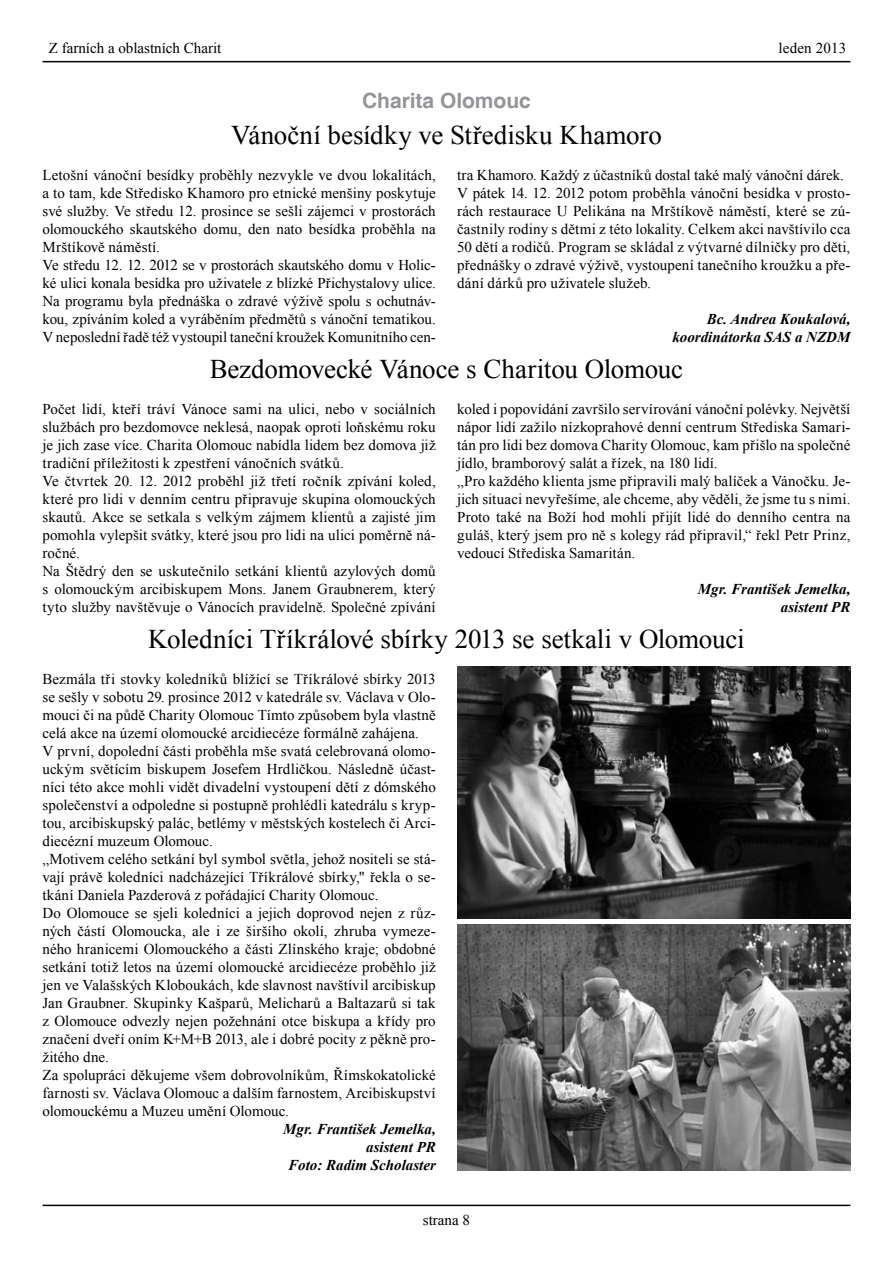
<style>
.page{position:relative;width:893px;height:1263px;background:#fff}
.page>*{position:absolute;margin:0;border:0;box-sizing:border-box;transform-origin:0 0}
.t1{font:27px "Times New Roman";letter-spacing:-.005em;color:#000}
.t2{font:700 21px "Helvetica";color:#939598}
.t3{font:15px/18px "Times New Roman";letter-spacing:.005em;color:#000}
.t4{font:italic 700 15px/18px "Times New Roman";color:#000;text-align:right}
</style>
<div class="page">
<hr style="left:43px;top:1205px;width:807px;height:1px;background:#000">
<hr style="left:43px;top:61px;width:807px;height:1px;background:#000">
<img style="left:457px;top:666px;width:393px;height:252px">
<img style="left:457px;top:924px;width:393px;height:246px">
<p class="t3" style="left:49px;top:39px;width:174px">Z farních a oblastních Charit</p>
<h2 class="t2" style="left:362px;top:88px;width:170px">Charita Olomouc</h2>
<h1 class="t1" style="left:231px;top:117px;width:432px">Vánoční besídky ve Středisku Khamoro</h1>
<p class="t3" style="left:779px;top:39px;width:69px">leden 2013</p>
<p class="t3" style="left:43px;top:166px;width:395px">Letošní vánoční besídky proběhly nezvykle ve dvou lokalitách, a to tam, kde Středisko Khamoro pro etnické menšiny poskytuje své služby. Ve středu 12. prosince se sešli zájemci v prostorách olomouckého skautského domu, den nato besídka proběhla na Mrštíkově náměstí.<br>Ve středu 12. 12. 2012 se v prostorách skautského domu v Holic&shy;ké ulici konala besídka pro uživatele z blízké Přichystalovy ulice.<br>Na programu byla přednáška o zdravé výživě spolu s ochutnáv&shy;kou, zpíváním koled a vyráběním předmětů s vánoční tematikou.<br>V neposlední řadě též vystoupil taneční kroužek Komunitního cen-</p>
<p class="t3" style="left:457px;top:166px;width:395px">tra Khamoro. Každý z účastníků dostal také malý vánoční dárek.<br>V pátek 14. 12. 2012 potom proběhla vánoční besídka v prosto&shy;rách restaurace U Pelikána na Mrštíkově náměstí, které se zú&shy;častnily rodiny s dětmi z této lokality. Celkem akci navštívilo cca 50 dětí a rodičů. Program se skládal z výtvarné dílničky pro děti, přednášky o zdravé výživě, vystoupení tanečního kroužku a pře&shy;dání dárků pro uživatele služeb.</p>
<p class="t4" style="left:672px;top:310px;width:179px">Bc. Andrea Koukalová, koordinátorka SAS a NZDM</p>
<h1 class="t1" style="left:210px;top:351px;width:475px">Bezdomovecké Vánoce s Charitou Olomouc</h1>
<p class="t3" style="left:43px;top:400px;width:395px">Počet lidí, kteří tráví Vánoce sami na ulici, nebo v sociálních službách pro bezdomovce neklesá, naopak oproti loňskému roku je jich zase více. Charita Olomouc nabídla lidem bez domova již tradiční příležitosti k zpestření vánočních svátků.<br>Ve čtvrtek 20. 12. 2012 proběhl již třetí ročník zpívání koled, které pro lidi v denním centru připravuje skupina olomouckých skautů. Akce se setkala s velkým zájmem klientů a zajisté jim pomohla vylepšit svátky, které jsou pro lidi na ulici poměrně ná&shy;ročné.<br>Na Štědrý den se uskutečnilo setkání klientů azylových domů s olomouckým arcibiskupem Mons. Janem Graubnerem, který tyto služby navštěvuje o Vánocích pravidelně. Společné zpívání</p>
<p class="t3" style="left:457px;top:400px;width:395px">koled i popovídání završilo servírování vánoční polévky. Největší nápor lidí zažilo nízkoprahové denní centrum Střediska Samari&shy;tán pro lidi bez domova Charity Olomouc, kam přišlo na společné jídlo, bramborový salát a řízek, na 180 lidí.<br>„Pro každého klienta jsme připravili malý balíček a Vánočku. Je&shy;jich situaci nevyřešíme, ale chceme, aby věděli, že jsme tu s nimi.<br>Proto také na Boží hod mohli přijít lidé do denního centra na guláš, který jsem pro ně s kolegy rád připravil,“ řekl Petr Prinz, vedoucí Střediska Samaritán.</p>
<p class="t4" style="left:698px;top:580px;width:154px">Mgr. František Jemelka, asistent PR</p>
<h1 class="t1" style="left:148px;top:621px;width:598px">Koledníci Tříkrálové sbírky 2013 se setkali v Olomouci</h1>
<p class="t3" style="left:43px;top:670px;width:395px">Bezmála tři stovky koledníků blížící se Tříkrálové sbírky 2013 se sešly v sobotu 29. prosince 2012 v katedrále sv. Václava v Olo&shy;mouci či na půdě Charity Olomouc Tímto způsobem byla vlastně celá akce na území olomoucké arcidiecéze formálně zahájena.<br>V první, dopolední části proběhla mše svatá celebrovaná olomo&shy;uckým světícím biskupem Josefem Hrdličkou. Následně účast&shy;níci této akce mohli vidět divadelní vystoupení dětí z dómského společenství a odpoledne si postupně prohlédli katedrálu s kryp&shy;tou, arcibiskupský palác, betlémy v městských kostelech či Arci&shy;diecézní muzeum Olomouc.<br>„Motivem celého setkání byl symbol světla, jehož nositeli se stá&shy;vají právě koledníci nadcházející Tříkrálové sbírky," řekla o se&shy;tkání Daniela Pazderová z pořádající Charity Olomouc.<br>Do Olomouce se sjeli koledníci a jejich doprovod nejen z růz&shy;ných částí Olomoucka, ale i ze širšího okolí, zhruba vymeze&shy;ného hranicemi Olomouckého a části Zlínského kraje; obdobné setkání totiž letos na území olomoucké arcidiecéze proběhlo již jen ve Valašských Kloboukách, kde slavnost navštívil arcibiskup Jan Graubner. Skupinky Kašparů, Melicharů a Baltazarů si tak z Olomouce odvezly nejen požehnání otce biskupa a křídy pro značení dveří oním K+M+B 2013, ale i dobré pocity z pěkně pro&shy;žitého dne.<br>Za spolupráci děkujeme všem dobrovolníkům, Římskokatolické farnosti sv. Václava Olomouc a dalším farnostem, Arcibiskupství olomouckému a Muzeu umění Olomouc.</p>
<p class="t4" style="left:283px;top:1120px;width:154px">Mgr. František Jemelka, asistent PR<br>Foto: Radim Scholaster</p>
<p class="t3" style="left:423px;top:1210px;width:49px">strana 8</p>
</div>
